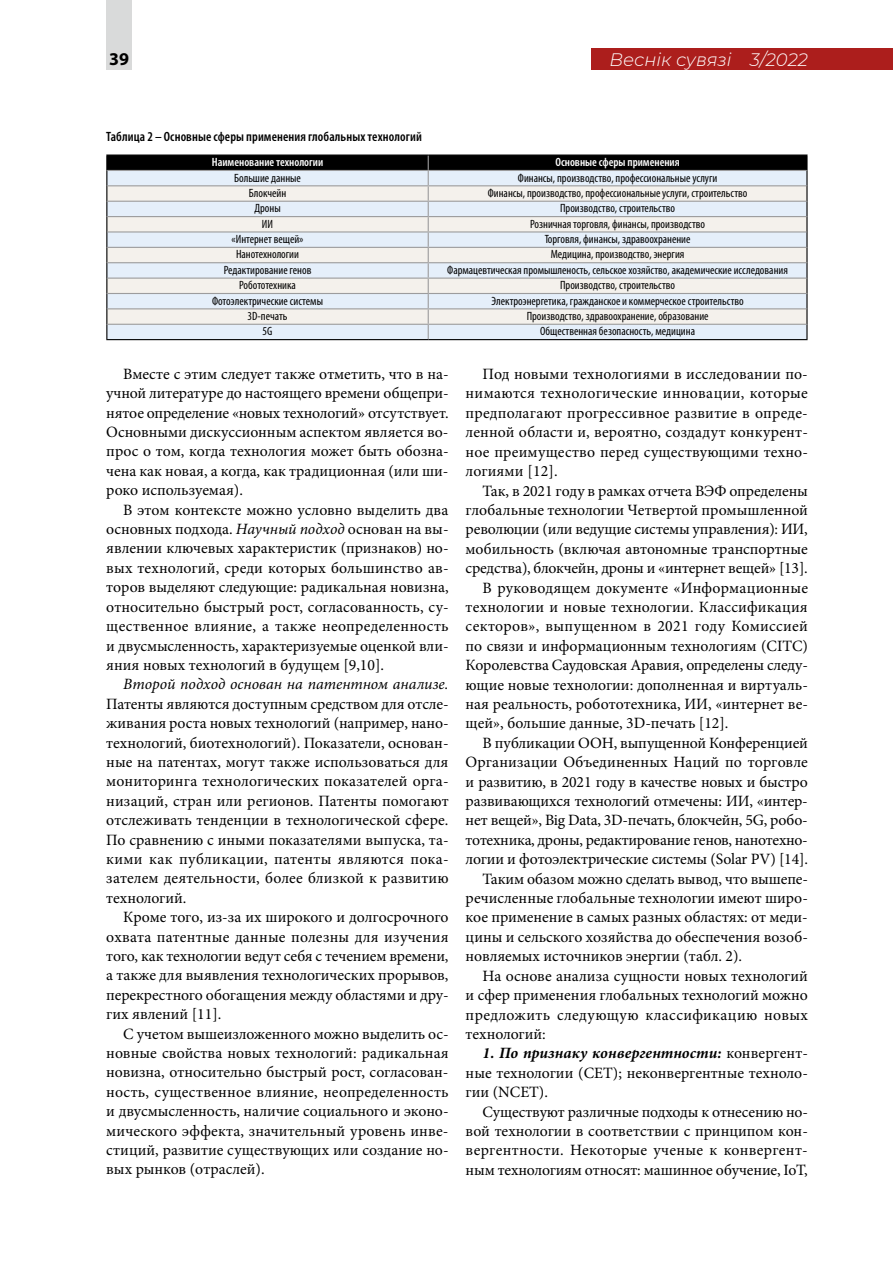
<style>
.page{position:relative;width:893px;height:1263px;background:#fff}
.page>*{position:absolute;margin:0;border:0;box-sizing:border-box;transform-origin:0 0}
.t1{font:italic 300 18px "Montserrat";color:#fff}
.t2{font:700 18px "Myriad Pro";color:#000}
.t3{font:15.75px/19.4px "Minion Pro";color:#000;text-align:justify}
.t4{font:15.75px "Minion Pro";letter-spacing:-.02em;color:#000}
.t5{font:italic 15.75px "Minion Pro";color:#000}
.t6{font:15.75px "Minion Pro";letter-spacing:.02em;color:#000}
.t7{font:15.75px "Minion Pro";letter-spacing:.025em;color:#000}
.t8{font:600 condensed 13.5px "Myriad Pro";letter-spacing:.01em;color:#000}
.t9{font:condensed 12px "Myriad Pro";color:#000}
.t10{font:600 condensed 12px "Myriad Pro";color:#fff}
.s1{font-style:italic}
.s2{font-weight:700;font-style:italic}
</style>
<div class="page">
<hr style="left:106px;top:154px;width:322px;height:2px;background:#000">
<hr style="left:428px;top:154px;width:379px;height:2px;background:#000">
<hr style="left:106px;top:339px;width:322px;height:1px;background:#000">
<hr style="left:428px;top:339px;width:379px;height:1px;background:#000">
<svg style="left:106px;top:155px;width:701px;height:184px;background:#d2d6d9"></svg>
<div style="left:591px;top:48px;width:302px;height:22px;background:#ac1e1c"></div>
<div style="left:106px;top:0;width:26px;height:70px;background:#d9dada"></div>
<p class="t2" style="left:109px;top:48px;width:21px">39</p>
<p class="t1" style="left:609px;top:47px;width:200px">Веснiк сувязi 3/2022</p>
<p class="t8" style="left:106px;top:130px;width:317px">Таблица 2 – Основные сферы применения глобальных технологий</p>
<p class="t10" style="left:212px;top:156px;width:113px">Наименование технологии</p>
<p class="t10" style="left:555px;top:156px;width:126px">Основные сферы применения</p>
<p class="t9" style="left:234px;top:170px;width:68px">Большие данные</p>
<p class="t9" style="left:518px;top:170px;width:201px">Финансы, производство, профессиональные услуги</p>
<p class="t9" style="left:249px;top:186px;width:39px">Блокчейн</p>
<p class="t9" style="left:488px;top:186px;width:261px">Финансы, производство, профессиональные услуги, строительство</p>
<p class="t9" style="left:254px;top:201px;width:28px">Дроны</p>
<p class="t9" style="left:560px;top:201px;width:117px">Производство, строительство</p>
<p class="t9" style="left:262px;top:216px;width:13px">ИИ</p>
<p class="t9" style="left:530px;top:216px;width:177px">Розничная торговля, финансы, производство</p>
<p class="t9" style="left:232px;top:232px;width:73px">«Интернет вещей»</p>
<p class="t9" style="left:545px;top:232px;width:147px">Торговля, финансы, здравоохранение</p>
<p class="t9" style="left:236px;top:247px;width:65px">Нанотехнологии</p>
<p class="t9" style="left:551px;top:247px;width:135px">Медицина, производство, энергия</p>
<p class="t9" style="left:224px;top:263px;width:89px">Редактирование генов</p>
<p class="t9" style="left:447px;top:263px;width:342px">Фармацевтическая промышленость, сельское хозяйство, академические исследования</p>
<p class="t9" style="left:239px;top:278px;width:58px">Робототехника</p>
<p class="t9" style="left:560px;top:278px;width:117px">Производство, строительство</p>
<p class="t9" style="left:212px;top:293px;width:112px">Фотоэлектрические системы</p>
<p class="t9" style="left:491px;top:293px;width:254px">Электроэнергетика, гражданское и коммерческое строительство</p>
<p class="t9" style="left:248px;top:309px;width:41px">3D-печать</p>
<p class="t9" style="left:527px;top:309px;width:183px">Производство, здравоохранение, образование</p>
<p class="t9" style="left:263px;top:324px;width:11px">5G</p>
<p class="t9" style="left:540px;top:324px;width:156px">Общественная безопасность, медицина</p>
<p class="t3" style="left:106px;top:364px;width:344px;text-indent:17px">Вместе с этим следует также отметить, что в на&shy;учной литературе до настоящего времени общепри&shy;нятое определение «новых технологий» отсутствует.<br>Основными дискуссионным аспектом является во&shy;прос о том, когда технология может быть обозна&shy;чена как новая, а когда, как традиционная (или ши&shy;роко используемая).</p>
<p class="t3" style="left:106px;top:500px;width:344px;text-indent:17px">В этом контексте можно условно выделить два основных подхода. <span class="s1">Научный подход</span> основан на вы&shy;явлении ключевых характеристик (признаков) но&shy;вых технологий, среди которых большинство ав&shy;торов выделяют следующие: радикальная новизна, относительно быстрый рост, согласованность, су&shy;щественное влияние, а также неопределенность и двусмысленность, характеризуемые оценкой вли&shy;яния новых технологий в будущем [9,10].</p>
<p class="t5" style="left:123px;top:673px;width:327px">Второй подход основан на патентном анализе.</p>
<p class="t3" style="left:106px;top:694px;width:344px">Патенты являются доступным средством для отсле&shy;живания роста новых технологий (например, нано&shy;технологий, биотехнологий). Показатели, основан&shy;ные на патентах, могут также использоваться для мониторинга технологических показателей орга&shy;низаций, стран или регионов. Патенты помогают отслеживать тенденции в технологической сфере.<br>По сравнению с иными показателями выпуска, та&shy;кими как публикации, патенты являются пока&shy;зателем деятельности, более близкой к развитию технологий.</p>
<p class="t3" style="left:106px;top:907px;width:344px;text-indent:17px">Кроме того, из-за их широкого и долгосрочного охвата патентные данные полезны для изучения того, как технологии ведут себя с течением времени, а также для выявления технологических прорывов, перекрестного обогащения между областями и дру&shy;гих явлений [11].</p>
<p class="t3" style="left:106px;top:1024px;width:344px;text-indent:17px">С учетом вышеизложенного можно выделить ос&shy;новные свойства новых технологий: радикальная новизна, относительно быстрый рост, согласован&shy;ность, существенное влияние, неопределенность и двусмысленность, наличие социального и эконо&shy;мического эффекта, значительный уровень инве&shy;стиций, развитие существующих или создание но&shy;вых рынков (отраслей).</p>
<p class="t3" style="left:466px;top:364px;width:344px;text-indent:17px">Под новыми технологиями в исследовании по&shy;нимаются технологические инновации, которые предполагают прогрессивное развитие в опреде&shy;ленной области и, вероятно, создадут конкурент&shy;ное преимущество перед существующими техно&shy;логиями [12].</p>
<p class="t3" style="left:483px;top:481px;width:327px">Так, в 2021 году в рамках отчета ВЭФ определены</p>
<p class="t3" style="left:466px;top:500px;width:344px">глобальные технологии Четвертой промышленной</p>
<p class="t3" style="left:466px;top:520px;width:344px">революции (или ведущие системы управления): ИИ,</p>
<p class="t3" style="left:466px;top:539px;width:344px">мобильность (включая автономные транспортные</p>
<p class="t3" style="left:466px;top:558px;width:344px">средства), блокчейн, дроны и «интернет вещей» [13].</p>
<p class="t3" style="left:483px;top:578px;width:327px">В руководящем документе «Информационные</p>
<p class="t3" style="left:466px;top:597px;width:344px">технологии и новые технологии. Классификация</p>
<p class="t6" style="left:466px;top:616px;width:344px">секторов», выпущенном в 2021 году Комиссией</p>
<p class="t3" style="left:466px;top:636px;width:344px">по связи и информационным технологиям (CITC)</p>
<p class="t3" style="left:466px;top:655px;width:344px">Королевства Саудовская Аравия, определены следу-</p>
<p class="t3" style="left:466px;top:675px;width:344px">ющие новые технологии: дополненная и виртуаль-</p>
<p class="t3" style="left:466px;top:694px;width:344px">ная реальность, робототехника, ИИ, «интернет ве-</p>
<p class="t3" style="left:466px;top:714px;width:264px">щей», большие данные, 3D-печать [12].</p>
<p class="t3" style="left:483px;top:733px;width:327px">В публикации ООН, выпущенной Конференцией</p>
<p class="t3" style="left:466px;top:752px;width:344px">Организации Объединенных Наций по торговле</p>
<p class="t3" style="left:466px;top:772px;width:344px">и развитию, в 2021 году в качестве новых и быстро</p>
<p class="t3" style="left:466px;top:791px;width:344px">развивающихся технологий отмечены: ИИ, «интер-</p>
<p class="t3" style="left:466px;top:811px;width:344px">нет вещей», Big Data, 3D-печать, блокчейн, 5G, робо-</p>
<p class="t4" style="left:466px;top:829px;width:344px">тотехника, дроны, редактирование генов, нанотехно-</p>
<p class="t3" style="left:466px;top:850px;width:344px">логии и фотоэлектрические системы (Solar PV) [14].</p>
<p class="t3" style="left:483px;top:869px;width:327px">Таким обазом можно сделать вывод, что вышепе-</p>
<p class="t3" style="left:466px;top:888px;width:344px">речисленные глобальные технологии имеют широ-</p>
<p class="t3" style="left:466px;top:908px;width:344px">кое применение в самых разных областях: от меди-</p>
<p class="t3" style="left:466px;top:927px;width:344px">цины и сельского хозяйства до обеспечения возоб-</p>
<p class="t3" style="left:466px;top:947px;width:278px">новляемых источников энергии (табл. 2).</p>
<p class="t3" style="left:483px;top:966px;width:327px">На основе анализа сущности новых технологий</p>
<p class="t3" style="left:466px;top:985px;width:344px">и сфер применения глобальных технологий можно</p>
<p class="t7" style="left:466px;top:1004px;width:344px">предложить следующую классификацию новых</p>
<p class="t3" style="left:466px;top:1024px;width:82px">технологий:</p>
<p class="t3" style="left:466px;top:1044px;width:344px;text-indent:17px"><span class="s2">1. По признаку конвергентности:</span> конвергент&shy;ные технологии (CET); неконвергентные техноло&shy;гии (NCET).</p>
<p class="t3" style="left:466px;top:1102px;width:344px;text-indent:17px">Существуют различные подходы к отнесению но&shy;вой технологии в соответствии с принципом кон&shy;вергентности. Некоторые ученые к конвергент&shy;ным технологиям относят: машинное обучение, IoT,</p>
</div>
